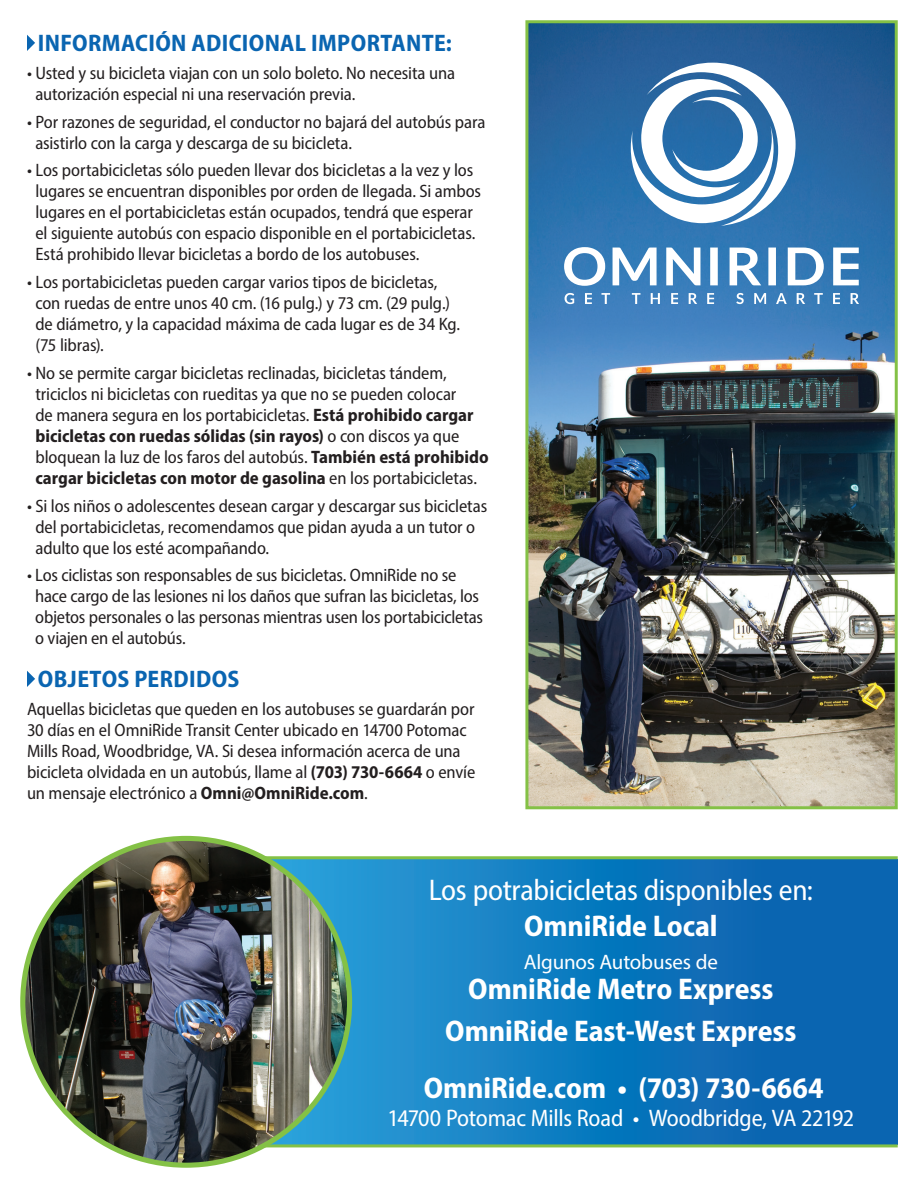
<style>
.page{position:relative;width:918px;height:1188px;background:#fff}
.page>*{position:absolute;margin:0;border:0;box-sizing:border-box;transform-origin:0 0}
.t1{font:700 semi-condensed 30px/42.8px "Myriad Pro";letter-spacing:-.005em;color:#fff;text-align:center}
.t2{font:semi-condensed 30px "Myriad Pro";letter-spacing:-.01em;color:#fff}
.t3{font:700 semi-condensed 24px "Myriad Pro";letter-spacing:.015em;color:#0a65b1}
.t4{font:semi-condensed 24px "Myriad Pro";letter-spacing:-.01em;color:#fff}
.t5{font:21px "Myriad Pro";letter-spacing:-.01em;color:#fff}
.t6{font:semi-condensed 18px/21px "Myriad Pro";letter-spacing:-.01em;color:#231f20}
.s1{font-weight:700}
</style>
<div class="page">
<svg style="left:268px;top:859px;width:630px;height:285px;background:#1279bd"></svg>
<svg style="left:27px;top:35px;width:8px;height:16px"></svg>
<svg style="left:27px;top:671px;width:8px;height:16px"></svg>
<img style="left:529px;top:24px;width:365px;height:781px">
<div style="left:525px;top:20px;width:373px;height:789px;border:3px solid #84c146"></div>
<svg style="left:631px;top:63px;width:165px;height:163px"></svg>
<svg style="left:564px;top:247px;width:154px;height:39px"></svg>
<svg style="left:730px;top:248px;width:129px;height:37px"></svg>
<svg style="left:565px;top:293px;width:294px;height:11px;background:#6499c9"></svg>
<hr style="left:144px;top:1144px;width:754px;height:3px;background:#84c146">
<hr style="left:133px;top:856px;width:765px;height:3px;background:#84c146">
<img style="left:23px;top:838px;width:327px;height:327px;border-radius:163px">
<h2 class="t3" style="left:38px;top:27px;width:416px">INFORMACIÓN ADICIONAL IMPORTANTE:</h2>
<p class="t6" style="left:35px;top:62px;width:421px;text-indent:-8px">• Usted y su bicicleta viajan con un solo boleto. No necesita una autorización especial ni una reservación previa.</p>
<p class="t6" style="left:35px;top:111px;width:452px;text-indent:-8px">• Por razones de seguridad, el conductor no bajará del autobús para asistirlo con la carga y descarga de su bicicleta.</p>
<p class="t6" style="left:35px;top:160px;width:447px;text-indent:-8px">• Los portabicicletas sólo pueden llevar dos bicicletas a la vez y los lugares se encuentran disponibles por orden de llegada. Si ambos lugares en el portabicicletas están ocupados, tendrá que esperar el siguiente autobús con espacio disponible en el portabicicletas.<br>Está prohibido llevar bicicletas a bordo de los autobuses.</p>
<p class="t6" style="left:35px;top:271px;width:426px;text-indent:-8px">• Los portabicicletas pueden cargar varios tipos de bicicletas, con ruedas de entre unos 40 cm. (16 pulg.) y 73 cm. (29 pulg.) de diámetro, y la capacidad máxima de cada lugar es de 34 Kg. (75 libras).</p>
<p class="t6" style="left:35px;top:362px;width:455px;text-indent:-8px">• No se permite cargar bicicletas reclinadas, bicicletas tándem, triciclos ni bicicletas con rueditas ya que no se pueden colocar<br>de manera segura en los portabicicletas. <span class="s1">Está prohibido cargar bicicletas con ruedas sólidas (sin rayos)</span> o con discos ya que bloquean la luz de los faros del autobús. <span class="s1">También está prohibido cargar bicicletas con motor de gasolina</span> en los portabicicletas.</p>
<p class="t6" style="left:35px;top:495px;width:453px;text-indent:-8px">• Si los niños o adolescentes desean cargar y descargar sus bicicletas del portabicicletas, recomendamos que pidan ayuda a un tutor o adulto que los esté acompañando.</p>
<p class="t6" style="left:35px;top:565px;width:449px;text-indent:-8px">• Los ciclistas son responsables de sus bicicletas. OmniRide no se hace cargo de las lesiones ni los daños que sufran las bicicletas, los objetos personales o las personas mientras usen los portabicicletas o viajen en el autobús.</p>
<h2 class="t3" style="left:38px;top:663px;width:203px">OBJETOS PERDIDOS</h2>
<p class="t6" style="left:27px;top:698px;width:450px">Aquellas bicicletas que queden en los autobuses se guardarán por 30 días en el OmniRide Transit Center ubicado en 14700 Potomac Mills Road, Woodbridge, VA. Si desea información acerca de una bicicleta olvidada en un autobús, llame al <span class="s1">(703) 730-6664</span> o envíe un mensaje electrónico a <span class="s1">Omni@OmniRide.com</span>.</p>
<h1 class="t2" style="left:429px;top:871px;width:386px">Los potrabicicletas disponibles en:</h1>
<h1 class="t1" style="left:524px;top:903px;width:195px">OmniRide Local</h1>
<p class="t5" style="left:524px;top:949px;width:196px">Algunos Autobuses de</p>
<h1 class="t1" style="left:445px;top:966px;width:353px">OmniRide Metro Express<br>OmniRide East-West Express</h1>
<h1 class="t1" style="left:424px;top:1065px;width:401px">OmniRide.com • (703) 730-6664</h1>
<h2 class="t4" style="left:387px;top:1104px;width:468px">14700 Potomac Mills Road • Woodbridge, VA 22192</h2>
</div>
